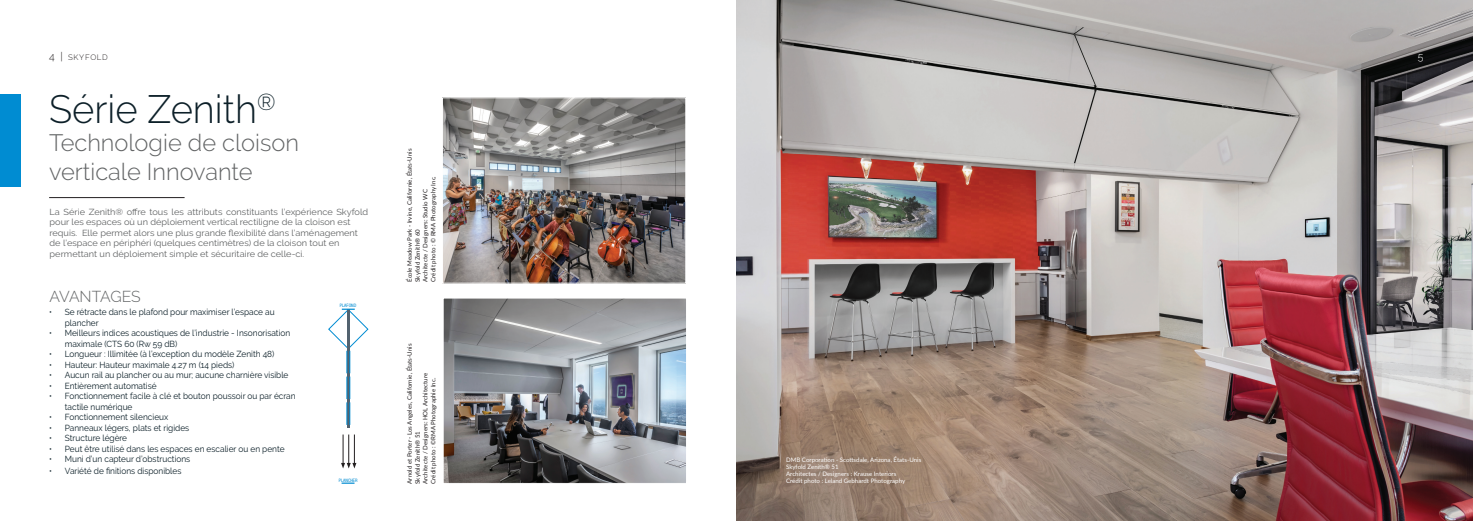
<style>
.page{position:relative;width:1473px;height:521px;background:#fff}
.page>*{position:absolute;margin:0;border:0;box-sizing:border-box;transform-origin:0 0}
.t1{font:300 39.38px "Raleway";color:#0d2029}
.t2{font:300 23.62px/28.3px "Raleway";color:#626465}
.t3{font:300 15.75px "Raleway";letter-spacing:-.02em;color:#626465}
.t4{font:300 10.5px "Raleway";color:#fff}
.t5{font:8.75px/10.5px "Raleway";color:#0d2029;scale:.95 1}
.t6{font:8.75px/10.5px "Raleway";color:#626465;scale:1.05 1}
.t7{font:300 7.88px "Raleway";letter-spacing:.09em;color:#231f20}
.t8{font:6.12px/7.9px "Lato";color:#231f20}
.t9{font:6.12px/7px "Lato";color:#fff}
.t10{font:condensed 4.64px "Helvetica Neue LT Std";color:#008cd2}
.s1{font-size:10.5px}
</style>
<div class="page">
<img style="left:736px;top:0;width:737px;height:521px">
<img style="left:444px;top:99px;width:240px;height:182px">
<div style="left:442px;top:97px;width:244px;height:186px;border:1px solid #fff"></div>
<img style="left:445px;top:300px;width:240px;height:182px">
<div style="left:443px;top:298px;width:244px;height:186px;border:1px solid #fff"></div>
<hr style="left:49px;top:197px;width:136px;height:1px;background:#231f20">
<div style="left:0;top:94px;width:21px;height:93px;background:#008cd2"></div>
<svg style="left:342px;top:482px;width:13px;height:2px"></svg>
<hr style="left:347px;top:310px;width:2px;height:118px;background:#52626f">
<svg style="left:328px;top:309px;width:41px;height:116px"></svg>
<hr style="left:343px;top:434px;width:1px;height:30px;background:#231f20">
<hr style="left:349px;top:434px;width:1px;height:30px;background:#231f20">
<hr style="left:354px;top:434px;width:1px;height:30px;background:#231f20">
<svg style="left:341px;top:463px;width:15px;height:5px"></svg>
<p class="t7" style="left:49px;top:53px;width:60px"><span class="s1">4 |</span> SKYFOLD</p>
<p class="t4" style="left:1418px;top:51px;width:7px">5</p>
<h1 class="t1" style="left:49px;top:86px;width:228px">Série Zenith<sup>®</sup></h1>
<h2 class="t2" style="left:49px;top:129px;width:251px">Technologie de cloison verticale Innovante</h2>
<p class="t6" style="left:50px;top:206px;width:305px">La Série Zenith® offre tous les attributs constituants l’expérience Skyfold pour les espaces où un déploiement vertical rectiligne de la cloison est requis. Elle permet alors une plus grande flexibilité dans l’aménagement de l’espace en périphéri (quelques centimètres) de la cloison tout en permettant un déploiement simple et sécuritaire de celle-ci.</p>
<h3 class="t3" style="left:50px;top:287px;width:93px">AVANTAGES</h3>
<p class="t5" style="left:65px;top:307px;width:222px;text-indent:-16px">• Se rétracte dans le plafond pour maximiser l’espace au plancher</p>
<p class="t5" style="left:65px;top:328px;width:239px;text-indent:-16px">• Meilleurs indices acoustiques de l’industrie - Insonorisation maximale (CTS 60 (Rw 59 dB)</p>
<p class="t5" style="left:49px;top:349px;width:239px">• Longueur : Illimitée (à l’exception du modèle Zenith 48)</p>
<p class="t5" style="left:49px;top:359px;width:197px">• Hauteur: Hauteur maximale 4.27 m (14 pieds)</p>
<p class="t5" style="left:49px;top:370px;width:254px">• Aucun rail au plancher ou au mur; aucune charnière visible</p>
<p class="t5" style="left:49px;top:380px;width:115px">• Entièrement automatisé</p>
<p class="t5" style="left:65px;top:391px;width:245px;text-indent:-16px">• Fonctionnement facile à clé et bouton poussoir ou par écran tactile numérique</p>
<p class="t5" style="left:49px;top:412px;width:127px">• Fonctionnement silencieux</p>
<p class="t5" style="left:49px;top:422px;width:149px">• Panneaux légers, plats et rigides</p>
<p class="t5" style="left:49px;top:433px;width:84px">• Structure légère</p>
<p class="t5" style="left:49px;top:443px;width:250px">• Peut être utilisé dans les espaces en escalier ou en pente</p>
<p class="t5" style="left:49px;top:454px;width:150px">• Muni d’un capteur d’obstructions</p>
<p class="t5" style="left:49px;top:465px;width:141px">• Variété de finitions disponibles</p>
<p class="t10" style="left:340px;top:303px;width:18px">PLAFOND</p>
<p class="t10" style="left:339px;top:477px;width:20px">PLANCHER</p>
<p class="t8" style="left:405px;top:282px;width:135px;rotate:-90deg">École Meadow Park - Irvine, Californie, États-Unis Skyfold Zenith® 60<br>Architecte / Designers: Studio WC<br>Crédit photo : © RMA Photography Inc.</p>
<p class="t8" style="left:405px;top:484px;width:141px;rotate:-90deg">Arnold et Porter - Los Angeles, Californie, États-Unis Skyfold Zenith® 51<br>Architecte / Designers: HOL Architecture<br>Crédit photo : ©RMA Photographie Inc.</p>
<p class="t9" style="left:786px;top:456px;width:137px">DMB Corporation - Scottsdale, Arizona, États-Unis<br>Skyfold Zenith® 51<br>Architectes / Designers : Krause Interiors</p>
<p class="t9" style="left:786px;top:477px;width:121px">Crédit photo : Leland Gebhardt Photography</p>
</div>
